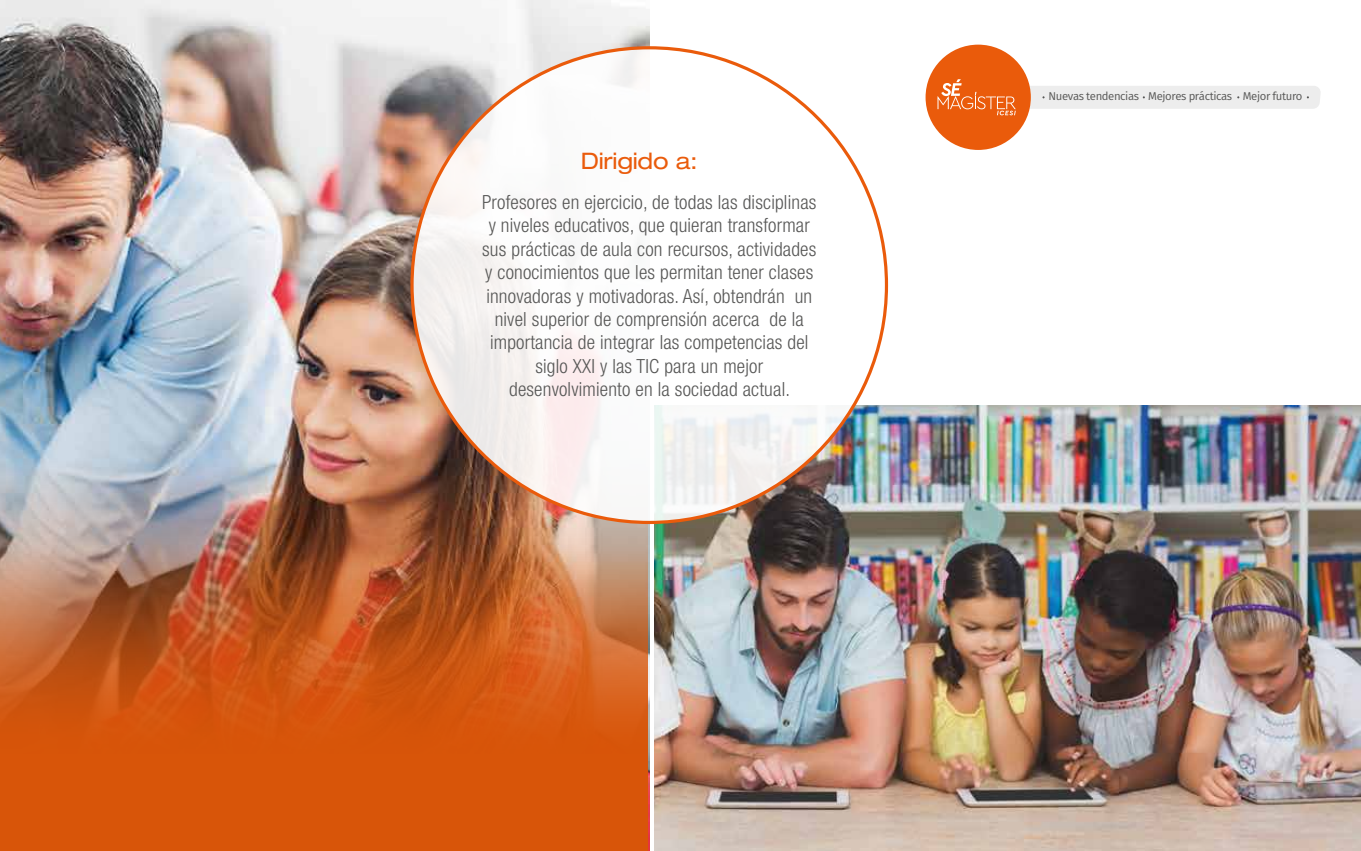
<style>
.page{position:relative;width:1361px;height:851px;background:#fff}
.page>*{position:absolute;margin:0;border:0;box-sizing:border-box;transform-origin:0 0}
.t1{font:expanded 22.8px "Helvetica Neue LT Pro";letter-spacing:-.01em;color:#ea5b0b}
.t2{font:300 condensed 19.5px/23.4px "Helvetica Neue LT Std";letter-spacing:.01em;color:#575756;text-align:center}
.t3{font:11.4px "Fira Sans";letter-spacing:-.035em;color:#575756}
</style>
<div class="page">
<img style="left:0;top:0;width:649px;height:850px">
<img style="left:0;top:458px;width:647px;height:392px">
<img style="left:654px;top:405px;width:707px;height:445px">
<div style="left:412px;top:48px;width:474px;height:474px;background:linear-gradient(to bottom,#fffcfb,#f6f1ee);border-radius:50%"></div>
<div style="left:925px;top:45px;width:106px;height:105px;background:#ea5b0b;border-radius:50%"></div>
<svg style="left:937px;top:79px;width:384px;height:36px"></svg>
<p class="t1" style="left:581px;top:147px;width:118px">Dirigido a:</p>
<p class="t2" style="left:482px;top:190px;width:336px">Profesores en ejercicio, de todas las disciplinas y niveles educativos, que quieran transformar sus prácticas de aula con recursos, actividades y conocimientos que les permitan tener clases innovadoras y motivadoras. Así, obtendrán un nivel superior de comprensión acerca de la importancia de integrar las competencias del siglo XXI y las TIC para un mejor desenvolvimiento en la sociedad actual.</p>
<p class="t3" style="left:1048px;top:88px;width:255px">Nuevas tendencias Mejores prácticas Mejor futuro</p>
</div>
